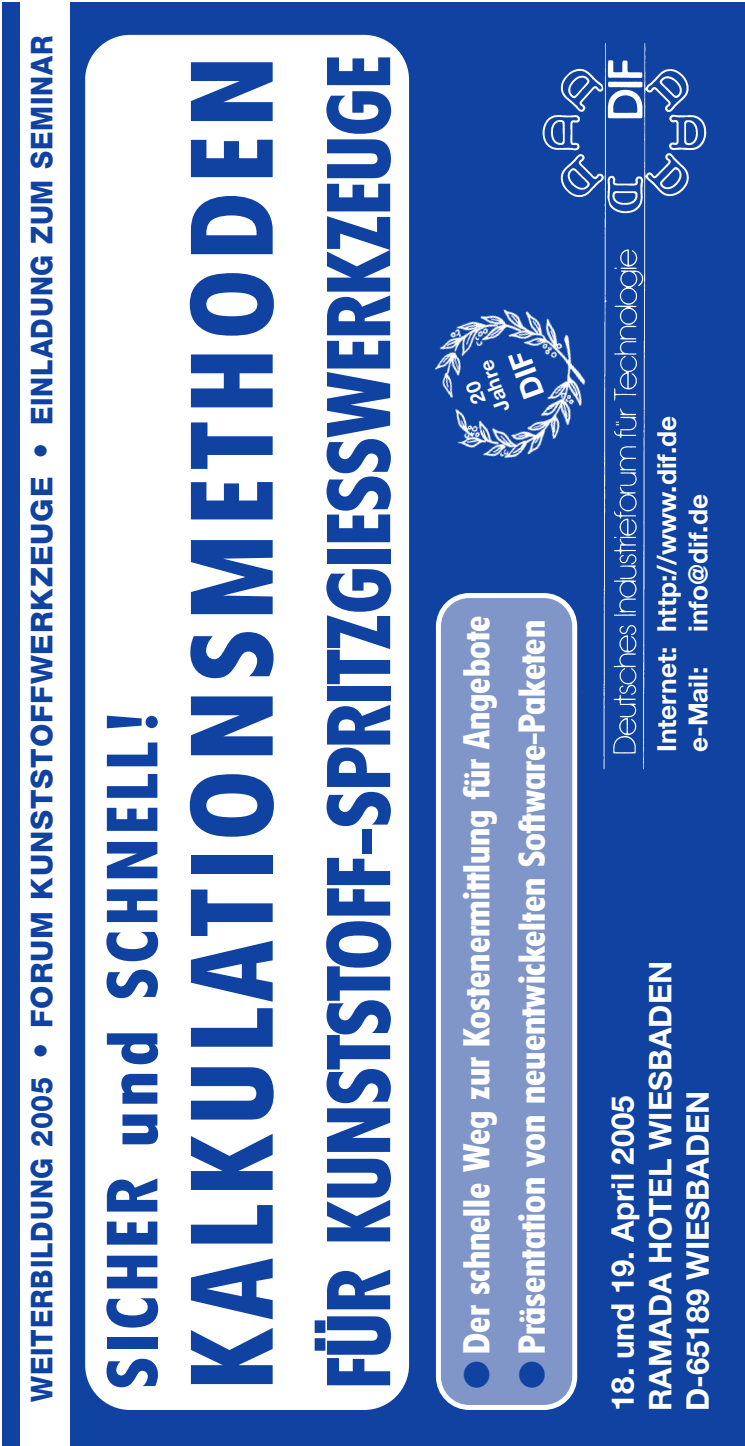
<style>
.page{position:relative;width:745px;height:1446px;background:#fff}
.page>*{position:absolute;margin:0;border:0;box-sizing:border-box;transform-origin:0 0}
.t1{font:700 113.25px "Florida";letter-spacing:.1em;color:#0f42a1}
.t2{font:700 87.5px "Florida";color:#0f42a1;scale:.96 1}
.t3{font:700 70px "Florida";letter-spacing:.075em;color:#0f42a1}
.t4{font:700 36.25px/55.2px "Florida";color:#fff}
.t5{font:700 31.25px/37.5px "Helvetica Neue";color:#fff}
.t6{font:800 30px "Helvetica Neue";letter-spacing:.03em;color:#0f42a1;scale:.9 1}
.t7{font:800 30px "Helvetica Neue";letter-spacing:.03em;color:#0f42a1}
.t8{font:700 26.25px/31.5px "Helvetica Neue";color:#fff}
.t9{font:700 20px/20px "Helvetica Neue";color:#fff;text-align:center}
</style>
<div class="page">
<div style="left:2px;top:2px;width:742px;height:1444px;background:#0f42a1"></div>
<img style="left:542px;top:43px;width:165px;height:729px">
<div style="left:85px;top:35px;width:324px;height:1375px;background:#fff;border-radius:45px"></div>
<svg style="left:435px;top:593px;width:142px;height:817px;background:#879bcb"></svg>
<div style="left:20px;top:1px;width:50px;height:1445px;background:#fff"></div>
<img style="left:435px;top:280px;width:170px;height:198px">
<svg style="left:464px;top:1361px;width:25px;height:26px"></svg>
<svg style="left:519px;top:1361px;width:26px;height:26px"></svg>
<svg style="left:507px;top:348px;width:36px;height:51px"></svg>
<p class="t6" style="left:31px;top:425px;width:434px;rotate:-90deg">EINLADUNG ZUM SEMINAR</p>
<p class="t7" style="left:31px;top:1028px;width:552px;rotate:-90deg">FORUM KUNSTSTOFFWERKZEUGE</p>
<p class="t6" style="left:31px;top:1402px;width:363px;rotate:-90deg">WEITERBILDUNG 2005</p>
<h3 class="t3" style="left:108px;top:1388px;width:676px;rotate:-90deg">SICHER und SCHNELL!</h3>
<h1 class="t1" style="left:193px;top:1388px;width:1332px;rotate:-90deg">KALKULATIONSMETHODEN</h1>
<h2 class="t2" style="left:328px;top:1388px;width:1390px;rotate:-90deg">FÜR KUNSTSTOFF-SPRITZGIESSWERKZEUGE</h2>
<p class="t9" style="left:476px;top:421px;width:55px;rotate:-110deg">20<br>Jahre</p>
<p class="t4" style="left:453px;top:1353px;width:740px;rotate:-90deg">Der schnelle Weg zur Kostenermittlung für Angebote<br>Präsentation von neuentwickelten Software-Paketen</p>
<p class="t8" style="left:653px;top:752px;width:338px;rotate:-90deg">Internet: http://www.dif.de e-Mail:</p>
<p class="t8" style="left:684px;top:632px;width:140px;rotate:-90deg">info@dif.de</p>
<p class="t5" style="left:606px;top:1411px;width:452px;rotate:-90deg">18. und 19. April 2005<br>RAMADA HOTEL WIESBADEN<br>D-65189 WIESBADEN</p>
</div>
